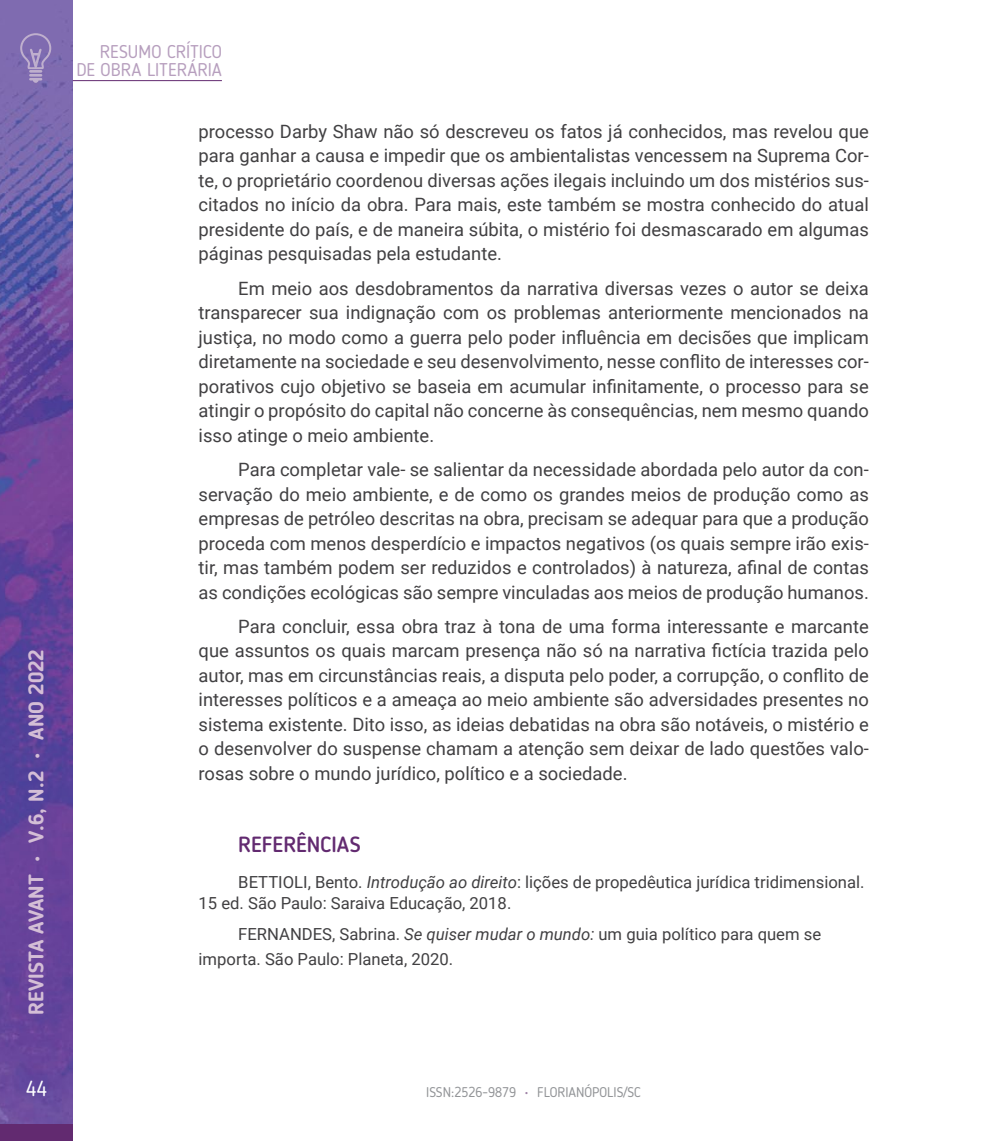
<style>
.page{position:relative;width:993px;height:1141px;background:#fff}
.page>*{position:absolute;margin:0;border:0;box-sizing:border-box;transform-origin:0 0}
.t1{font:500 21.88px "Blogger Sans";color:#622a70}
.t2{font:700 21px "Blogger Sans";color:#d4bed6}
.t3{font:21px "Blogger Sans";color:#fff}
.t4{font:18.38px/24.5px "Roboto";color:#414042;text-align:justify}
.t5{font:18.38px/17.5px "Blogger Sans";color:#b79fbe;text-align:right}
.t6{font:16.62px/21px "Roboto";color:#414042}
.t7{font:14px "Blogger Sans";color:#939598}
.s1{font-style:italic}
.s2{color:#9e81a5}
</style>
<div class="page">
<div style="left:0;top:1033px;width:73px;height:108px;background:#622a70"></div>
<img style="left:0;top:0;width:73px;height:1124px">
<svg style="left:20px;top:33px;width:31px;height:50px;background:#8f7cb7"></svg>
<hr style="left:73px;top:80px;width:149px;height:1px;background:#622a70">
<p class="t2" style="left:24px;top:1015px;width:367px;rotate:-90deg">REVISTA AVANT • V.6, N.2 • ANO 2022</p>
<p class="t5" style="left:76px;top:43px;width:147px">RESUMO CRÍTICO<br>DE OBRA LITERÁRIA</p>
<p class="t4" style="left:198px;top:118px;width:671px">processo Darby Shaw não só descreveu os fatos já conhecidos, mas revelou que para ganhar a causa e impedir que os ambientalistas vencessem na Suprema Cor&shy;te, o proprietário coordenou diversas ações ilegais incluindo um dos mistérios sus&shy;citados no início da obra. Para mais, este também se mostra conhecido do atual presidente do país, e de maneira súbita, o mistério foi desmascarado em algumas páginas pesquisadas pela estudante.</p>
<p class="t4" style="left:198px;top:275px;width:671px;text-indent:40px">Em meio aos desdobramentos da narrativa diversas vezes o autor se deixa transparecer sua indignação com os problemas anteriormente mencionados na justiça, no modo como a guerra pelo poder influência em decisões que implicam diretamente na sociedade e seu desenvolvimento, nesse conflito de interesses cor&shy;porativos cujo objetivo se baseia em acumular infinitamente, o processo para se atingir o propósito do capital não concerne às consequências, nem mesmo quando isso atinge o meio ambiente.</p>
<p class="t4" style="left:198px;top:457px;width:671px;text-indent:40px">Para completar vale- se salientar da necessidade abordada pelo autor da con&shy;servação do meio ambiente, e de como os grandes meios de produção como as empresas de petróleo descritas na obra, precisam se adequar para que a produção proceda com menos desperdício e impactos negativos (os quais sempre irão exis&shy;tir, mas também podem ser reduzidos e controlados) à natureza, afinal de contas as condições ecológicas são sempre vinculadas aos meios de produção humanos.</p>
<p class="t4" style="left:198px;top:613px;width:671px;text-indent:40px">Para concluir, essa obra traz à tona de uma forma interessante e marcante que assuntos os quais marcam presença não só na narrativa fictícia trazida pelo autor, mas em circunstâncias reais, a disputa pelo poder, a corrupção, o conflito de interesses políticos e a ameaça ao meio ambiente são adversidades presentes no sistema existente. Dito isso, as ideias debatidas na obra são notáveis, o mistério e o desenvolver do suspense chamam a atenção sem deixar de lado questões valo&shy;rosas sobre o mundo jurídico, político e a sociedade.</p>
<p class="t1" style="left:238px;top:832px;width:124px">REFERÊNCIAS</p>
<p class="t6" style="left:198px;top:871px;width:667px;text-indent:40px">BETTIOLI, Bento. <span class="s1">Introdução ao direito</span>: lições de propedêutica jurídica tridimensional.<br>15 ed. São Paulo: Saraiva Educação, 2018.</p>
<p class="t6" style="left:198px;top:921px;width:624px;line-height:24.5px;text-indent:40px">FERNANDES, Sabrina. <span class="s1">Se quiser mudar o mundo:</span> um guia político para quem se importa. São Paulo: Planeta, 2020.</p>
<p class="t3" style="left:26px;top:1076px;width:23px">44</p>
<p class="t7" style="left:426px;top:1084px;width:216px">ISSN:2526-9879 <span class="s2">•</span> FLORIANÓPOLIS/SC</p>
</div>
